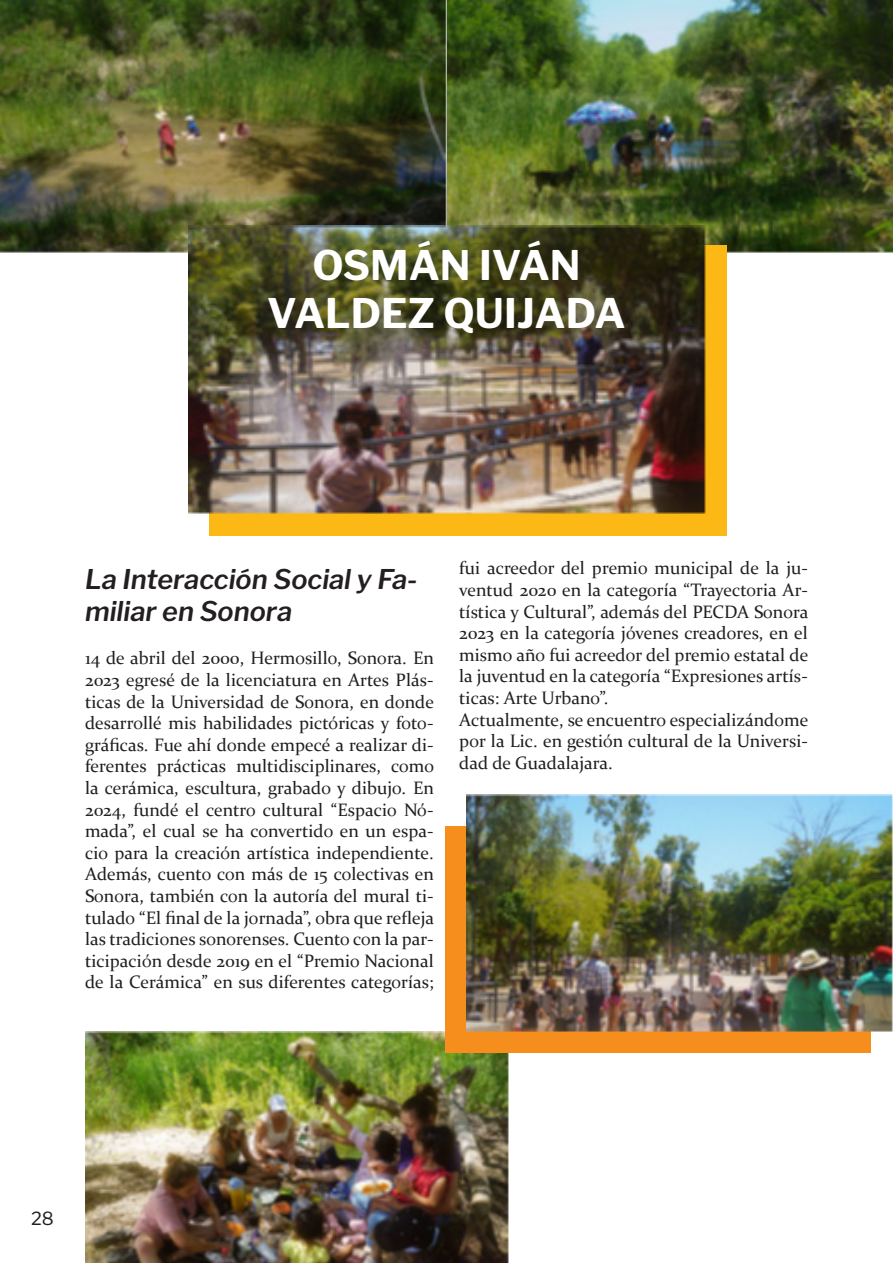
<style>
.page{position:relative;width:893px;height:1263px;background:#fff}
.page>*{position:absolute;margin:0;border:0;box-sizing:border-box;transform-origin:0 0}
.titb{font:100 40.5px/48.6px "Libre Franklin";color:#fff;text-align:center}
.Subtitulos{font:italic 100 27px/32.4px "Libre Franklin";color:#231f20}
.Parrafo{font:18px/21.6px "Constantia";color:#231f20;text-align:justify}
.t1{font:100 18px "Libre Franklin";color:#231f20}
</style>
<div class="page">
<img style="left:0;top:0;width:893px;height:253px">
<div style="left:209px;top:245px;width:518px;height:290px;background:#fcb814"></div>
<img style="left:86px;top:1031px;width:423px;height:232px">
<div style="left:445px;top:826px;width:426px;height:227px;background:#f68e1e"></div>
<img style="left:467px;top:794px;width:426px;height:237px">
<img style="left:189px;top:226px;width:516px;height:287px">
<p class="titb" style="left:267px;top:237px;width:360px">OSMÁN IVÁN<br>VALDEZ QUIJADA</p>
<p class="Subtitulos" style="left:85px;top:561px;width:334px">La Interacción Social y Fa&shy;miliar en Sonora</p>
<p class="Parrafo" style="left:85px;top:647px;width:351px">14 de abril del 2000, Hermosillo, Sonora. En 2023 egresé de la licenciatura en Artes Plás&shy;ticas de la Universidad de Sonora, en donde desarrollé mis habilidades pictóricas y foto&shy;gráficas. Fue ahí donde empecé a realizar di&shy;ferentes prácticas multidisciplinares, como la cerámica, escultura, grabado y dibujo. En 2024, fundé el centro cultural “Espacio Nó&shy;mada”, el cual se ha convertido en un espa&shy;cio para la creación artística independiente.<br>Además, cuento con más de 15 colectivas en Sonora, también con la autoría del mural ti&shy;tulado “El final de la jornada”, obra que refleja las tradiciones sonorenses. Cuento con la par&shy;ticipación desde 2019 en el “Premio Nacional de la Cerámica” en sus diferentes categorías;</p>
<p class="Parrafo" style="left:459px;top:557px;width:351px">fui acreedor del premio municipal de la ju&shy;ventud 2020 en la categoría “Trayectoria Ar&shy;tística y Cultural”, además del PECDA Sonora 2023 en la categoría jóvenes creadores, en el mismo año fui acreedor del premio estatal de la juventud en la categoría “Expresiones artís&shy;ticas: Arte Urbano”.</p>
<p class="Parrafo" style="left:459px;top:708px;width:351px">Actualmente, se encuentro especializándome por la Lic. en gestión cultural de la Universi&shy;dad de Guadalajara.</p>
<p class="t1" style="left:31px;top:1204px;width:24px">28</p>
</div>
